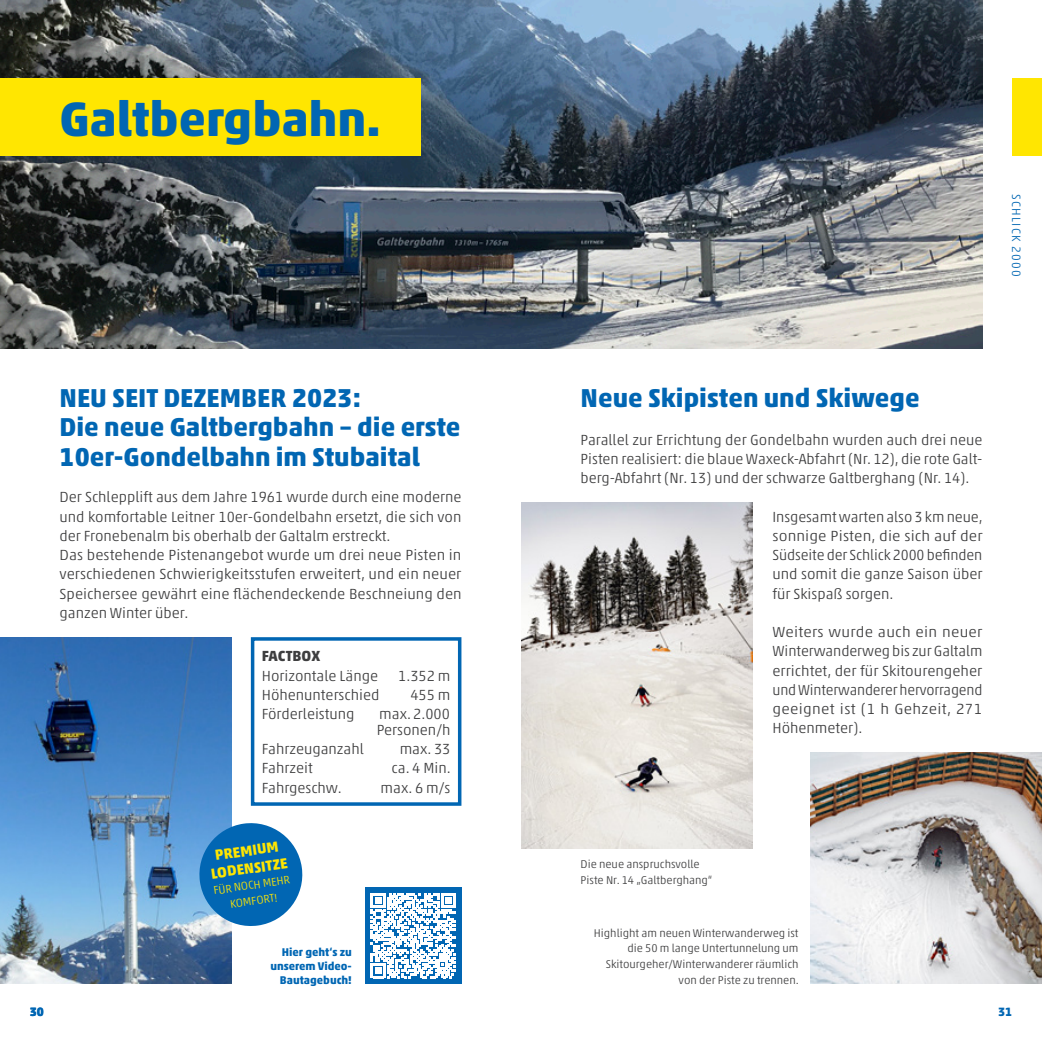
<style>
.page{position:relative;width:1042px;height:1042px;background:#fff}
.page>*{position:absolute;margin:0;border:0;box-sizing:border-box;transform-origin:0 0}
.t1{font:700 49px "Akko Std";color:#0166b3}
.t2{font:700 26.25px/29.8px "Akko Std";color:#0166b3}
.t3{font:300 14.88px/19.2px "Akko Std";color:#3e3e3f}
.t4{font:300 14.88px/19.2px "Akko Std";color:#3e3e3f;text-align:justify;scale:1.04 1}
.t5{font:700 14.88px/17.5px "Akko Std";color:#ffe601;text-align:center}
.t6{font:700 14.88px "Akko Std";color:#3e3e3f}
.t7{font:300 12.25px "Akko Std";letter-spacing:.1em;color:#0166b3}
.t8{font:700 12.25px "Akko Std";color:#0166b3}
.t9{font:300 11.38px/15.8px "Akko Std";color:#3e3e3f}
.t10{font:700 11.38px/14px "Akko Std";color:#0166b3;text-align:right}
.t11{font:300 11.38px/15.8px "Akko Std";color:#ffe601;text-align:center}
</style>
<div class="page">
<div style="left:1012px;top:79px;width:30px;height:77px;background:#ffe601"></div>
<img style="left:0;top:0;width:982px;height:348px">
<div style="left:0;top:79px;width:420px;height:77px;background:#ffe601"></div>
<img style="left:810px;top:753px;width:232px;height:231px">
<img style="left:0;top:637px;width:232px;height:347px">
<div style="left:365px;top:887px;width:96px;height:97px;background:#0166b3"></div>
<svg style="left:371px;top:893px;width:85px;height:85px"></svg>
<svg style="left:196px;top:819px;width:107px;height:110px"></svg>
<div style="left:251px;top:637px;width:210px;height:169px;border:4px solid #0166b3"></div>
<img style="left:521px;top:502px;width:231px;height:347px">
<h1 class="t1" style="left:60px;top:89px;width:323px">Galtbergbahn.</h1>
<h2 class="t2" style="left:60px;top:382px;width:402px">NEU SEIT DEZEMBER 2023:<br>Die neue Galtbergbahn – die erste<br>10er-Gondelbahn im Stubaital</h2>
<p class="t3" style="left:60px;top:487px;width:404px">Der Schlepplift aus dem Jahre 1961 wurde durch eine moderne und komfortable Leitner 10er-Gondelbahn ersetzt, die sich von der Fronebenalm bis oberhalb der Galtalm erstreckt.<br>Das bestehende Pistenangebot wurde um drei neue Pisten in verschiedenen Schwierigkeitsstufen erweitert, und ein neuer Speichersee gewährt eine flächendeckende Beschneiung den ganzen Winter über.</p>
<p class="t6" style="left:262px;top:647px;width:60px">FACTBOX</p>
<p class="t3" style="left:262px;top:666px;width:118px">Horizontale Länge</p>
<p class="t3" style="left:398px;top:666px;width:54px">1.352 m</p>
<p class="t3" style="left:262px;top:685px;width:119px">Höhenunterschied</p>
<p class="t3" style="left:410px;top:685px;width:42px">455 m</p>
<p class="t3" style="left:262px;top:704px;width:94px">Förderleistung</p>
<p class="t3" style="left:377px;top:706px;width:75px;line-height:15.8px">max. 2.000<br>Personen/h</p>
<p class="t3" style="left:262px;top:739px;width:104px">Fahrzeuganzahl</p>
<p class="t3" style="left:400px;top:739px;width:52px">max. 33</p>
<p class="t3" style="left:262px;top:758px;width:52px">Fahrzeit</p>
<p class="t3" style="left:392px;top:758px;width:61px">ca. 4 Min.</p>
<p class="t3" style="left:262px;top:778px;width:81px">Fahrgeschw.</p>
<p class="t3" style="left:381px;top:778px;width:71px">max. 6 m/s</p>
<p class="t5" style="left:207px;top:847px;width:79px;rotate:-8deg">PREMIUM<br>LODENSITZE</p>
<p class="t11" style="left:212px;top:882px;width:78px;rotate:-8deg">FÜR NOCH MEHR<br>KOMFORT!</p>
<p class="t10" style="left:270px;top:944px;width:83px">Hier geht‘s zu unserem Video-<br>Bautagebuch!</p>
<p class="t7" style="left:1024px;top:194px;width:84px;rotate:90deg">SCHLICK 2000</p>
<h2 class="t2" style="left:580px;top:382px;width:341px">Neue Skipisten und Skiwege</h2>
<p class="t3" style="left:580px;top:430px;width:404px;text-align:justify">Parallel zur Errichtung der Gondelbahn wurden auch drei neue Pisten realisiert: die blaue Waxeck-Abfahrt (Nr. 12), die rote Galt&shy;berg-Abfahrt (Nr. 13) und der schwarze Galtberghang (Nr. 14).</p>
<p class="t3" style="left:772px;top:507px;width:212px;text-align:justify">Insgesamt warten also 3 km neue, sonnige Pisten, die sich auf der Südseite der Schlick 2000 befinden und somit die ganze Saison über für Skispaß sorgen.</p>
<p class="t4" style="left:772px;top:622px;width:203px">Weiters wurde auch ein neuer Winterwanderweg bis zur Galtalm errichtet, der für Skitourengeher und Winterwanderer hervorragend geeignet ist (1 h Gehzeit, 271<br>Höhenmeter).</p>
<p class="t9" style="left:580px;top:856px;width:133px">Die neue anspruchsvolle<br>Piste Nr. 14 „Galtberghang“</p>
<p class="t9" style="left:594px;top:924px;width:206px;text-align:right">Highlight am neuen Winterwanderweg ist die 50 m lange Untertunnelung um Skitourgeher/Winterwanderer räumlich von der Piste zu trennen.</p>
<p class="t8" style="left:30px;top:1004px;width:16px">30</p>
<p class="t8" style="left:998px;top:1004px;width:16px">31</p>
</div>
